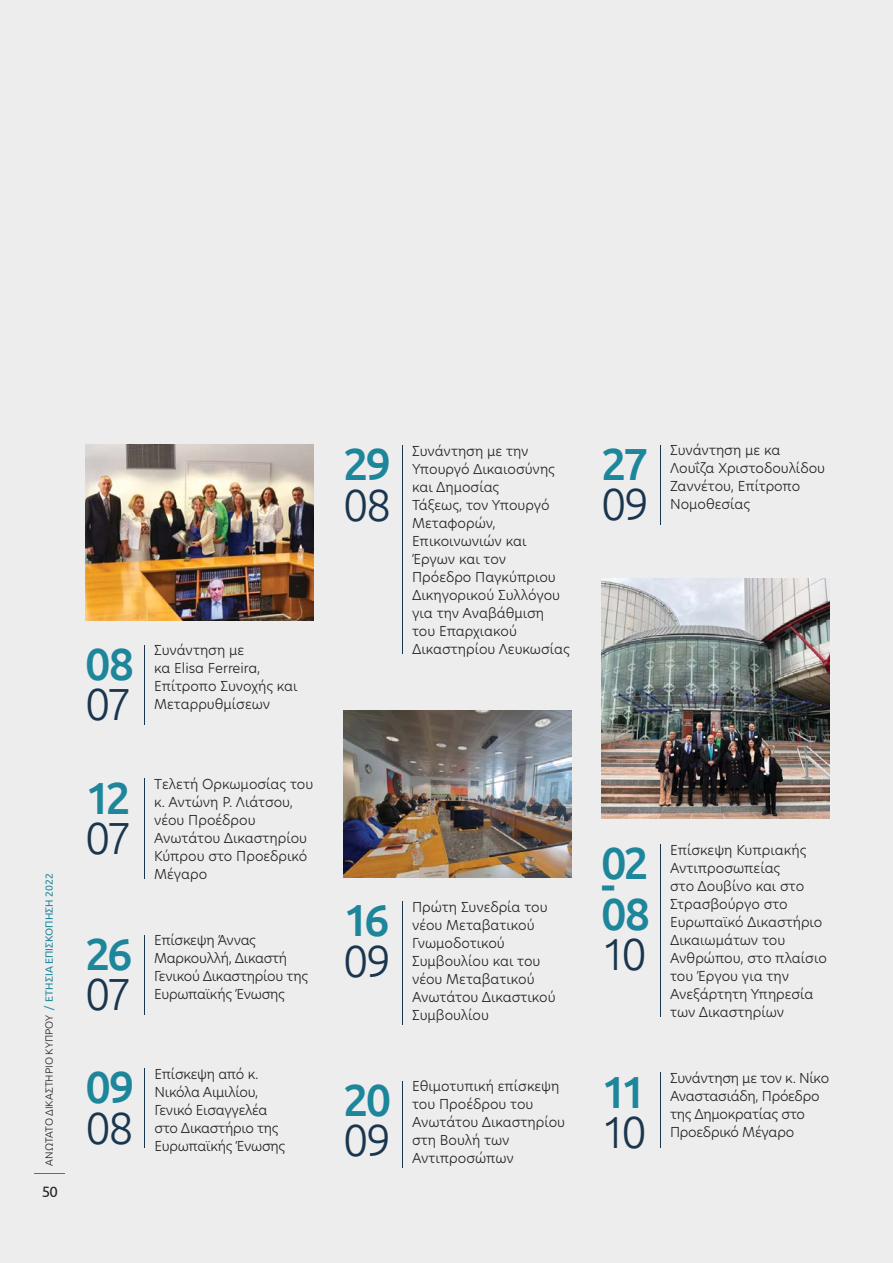
<style>
.page{position:relative;width:893px;height:1263px;background:#ededee}
.page>*{position:absolute;margin:0;border:0;box-sizing:border-box;transform-origin:0 0}
.t1{font:500 45px "Ubuntu";letter-spacing:-.065em;color:#1e869a}
.t2{font:300 45px "Ubuntu";letter-spacing:-.075em;color:#1a364e}
.t3{font:15px "Ubuntu";color:#231f20}
.t4{font:300 13.5px/18px "New Hero";letter-spacing:-.005em;color:#231f20}
.t5{font:300 10.5px "Ubuntu";color:#231f20}
.t6{font:10.5px "Ubuntu";color:#1e869a}
</style>
<div class="page">
<hr style="left:35px;top:1173px;width:30px;height:1px;background:#1e869a">
<hr style="left:660px;top:1073px;width:1px;height:75px;background:#1a364e">
<hr style="left:660px;top:844px;width:1px;height:172px;background:#1a364e">
<img style="left:601px;top:578px;width:228px;height:241px">
<hr style="left:402px;top:1081px;width:1px;height:87px;background:#1a364e">
<hr style="left:660px;top:445px;width:1px;height:79px;background:#1a364e">
<hr style="left:144px;top:935px;width:1px;height:79px;background:#1a364e">
<hr style="left:144px;top:1068px;width:1px;height:80px;background:#1a364e">
<img style="left:343px;top:710px;width:228px;height:168px">
<hr style="left:402px;top:901px;width:1px;height:124px;background:#1a364e">
<hr style="left:402px;top:445px;width:1px;height:209px;background:#1a364e">
<hr style="left:144px;top:645px;width:1px;height:79px;background:#1a364e">
<hr style="left:144px;top:779px;width:1px;height:100px;background:#1a364e">
<img style="left:85px;top:445px;width:228px;height:176px">
<p class="t6" style="left:43px;top:1001px;width:130px;rotate:-90deg">ΕΤΗΣΙΑ ΕΠΙΣΚΟΠΗΣΗ 2022</p>
<p class="t5" style="left:43px;top:1166px;width:152px;rotate:-90deg">ΑΝΩΤΑΤΟ ΔΙΚΑΣΤΗΡΙΟ ΚΥΠΡΟΥ</p>
<p class="t3" style="left:42px;top:1183px;width:18px">50</p>
<h1 class="t1" style="left:85px;top:638px;width:51px">08</h1>
<h1 class="t2" style="left:85px;top:678px;width:48px">07</h1>
<p class="t4" style="left:154px;top:642px;width:145px">Συνάντηση με<br>κα Elisa Ferreira,<br>Επίτροπο Συνοχής και<br>Μεταρρυθμίσεων</p>
<h1 class="t1" style="left:85px;top:772px;width:48px">12</h1>
<h1 class="t2" style="left:85px;top:812px;width:48px">07</h1>
<h1 class="t1" style="left:85px;top:928px;width:49px">26</h1>
<h1 class="t2" style="left:85px;top:968px;width:48px">07</h1>
<p class="t4" style="left:154px;top:776px;width:161px">Tελετή Ορκωμοσίας του κ. Αντώνη Ρ. Λιάτσου, νέου Προέδρου<br>Ανωτάτου Δικαστηρίου<br>Κύπρου στο Προεδρικό<br>Μέγαρο</p>
<p class="t4" style="left:154px;top:932px;width:155px">Επίσκεψη Άννας<br>Μαρκουλλή, Δικαστή<br>Γενικού Δικαστηρίου της<br>Ευρωπαϊκής Ένωσης</p>
<h1 class="t1" style="left:85px;top:1061px;width:51px">09</h1>
<h1 class="t2" style="left:85px;top:1102px;width:50px">08</h1>
<p class="t4" style="left:155px;top:1065px;width:132px">Επίσκεψη από κ.<br>Νικόλα Αιμιλίου,<br>Γενικό Εισαγγελέα στο Δικαστήριο της<br>Ευρωπαϊκής Ένωσης</p>
<h1 class="t1" style="left:343px;top:438px;width:50px">29</h1>
<h1 class="t2" style="left:343px;top:479px;width:50px">08</h1>
<p class="t4" style="left:412px;top:442px;width:159px">Συνάντηση με την<br>Υπουργό Δικαιοσύνης και Δημοσίας<br>Τάξεως, τον Υπουργό<br>Μεταφορών,<br>Επικοινωνιών και<br>Έργων και τον<br>Πρόεδρο Παγκύπριου<br>Δικηγορικού Συλλόγου για την Αναβάθμιση του Επαρχιακού<br>Δικαστηρίου Λευκωσίας</p>
<h1 class="t1" style="left:343px;top:894px;width:48px">16</h1>
<h1 class="t2" style="left:343px;top:935px;width:50px">09</h1>
<h1 class="t1" style="left:343px;top:1074px;width:50px">20</h1>
<h1 class="t2" style="left:343px;top:1114px;width:50px">09</h1>
<p class="t4" style="left:412px;top:898px;width:145px">Πρώτη Συνεδρία του νέου Μεταβατικού<br>Γνωμοδοτικού<br>Συμβουλίου και του νέου Μεταβατικού<br>Ανωτάτου Δικαστικού<br>Συμβουλίου</p>
<p class="t4" style="left:412px;top:1078px;width:155px">Εθιμοτυπική επίσκεψη του Προέδρου του<br>Ανωτάτου Δικαστηρίου στη Βουλή των<br>Αντιπροσώπων</p>
<h1 class="t1" style="left:601px;top:438px;width:49px">27</h1>
<h1 class="t2" style="left:601px;top:478px;width:50px">09</h1>
<p class="t4" style="left:670px;top:442px;width:157px">Συνάντηση με κα<br>Λουΐζα Χριστοδουλίδου<br>Ζαννέτου, Επίτροπο<br>Νομοθεσίας</p>
<h1 class="t1" style="left:601px;top:837px;width:50px">02</h1>
<h1 class="t1" style="left:601px;top:859px;width:16px">-</h1>
<h1 class="t1" style="left:601px;top:888px;width:51px">08</h1>
<h1 class="t2" style="left:601px;top:928px;width:47px">10</h1>
<h1 class="t1" style="left:601px;top:1066px;width:47px">11</h1>
<h1 class="t2" style="left:601px;top:1106px;width:47px">10</h1>
<p class="t4" style="left:670px;top:841px;width:158px">Επίσκεψη Κυπριακής<br>Αντιπροσωπείας<br>στο Δουβίνο και στο<br>Στρασβούργο στο<br>Ευρωπαϊκό Δικαστήριο<br>Δικαιωμάτων του<br>Ανθρώπου, στο πλαίσιο του Έργου για την<br>Ανεξάρτητη Υπηρεσία των Δικαστηρίων</p>
<p class="t4" style="left:670px;top:1070px;width:161px">Συνάντηση με τον κ. Νίκο<br>Αναστασιάδη, Πρόεδρο της Δημοκρατίας στο<br>Προεδρικό Μέγαρο</p>
</div>
